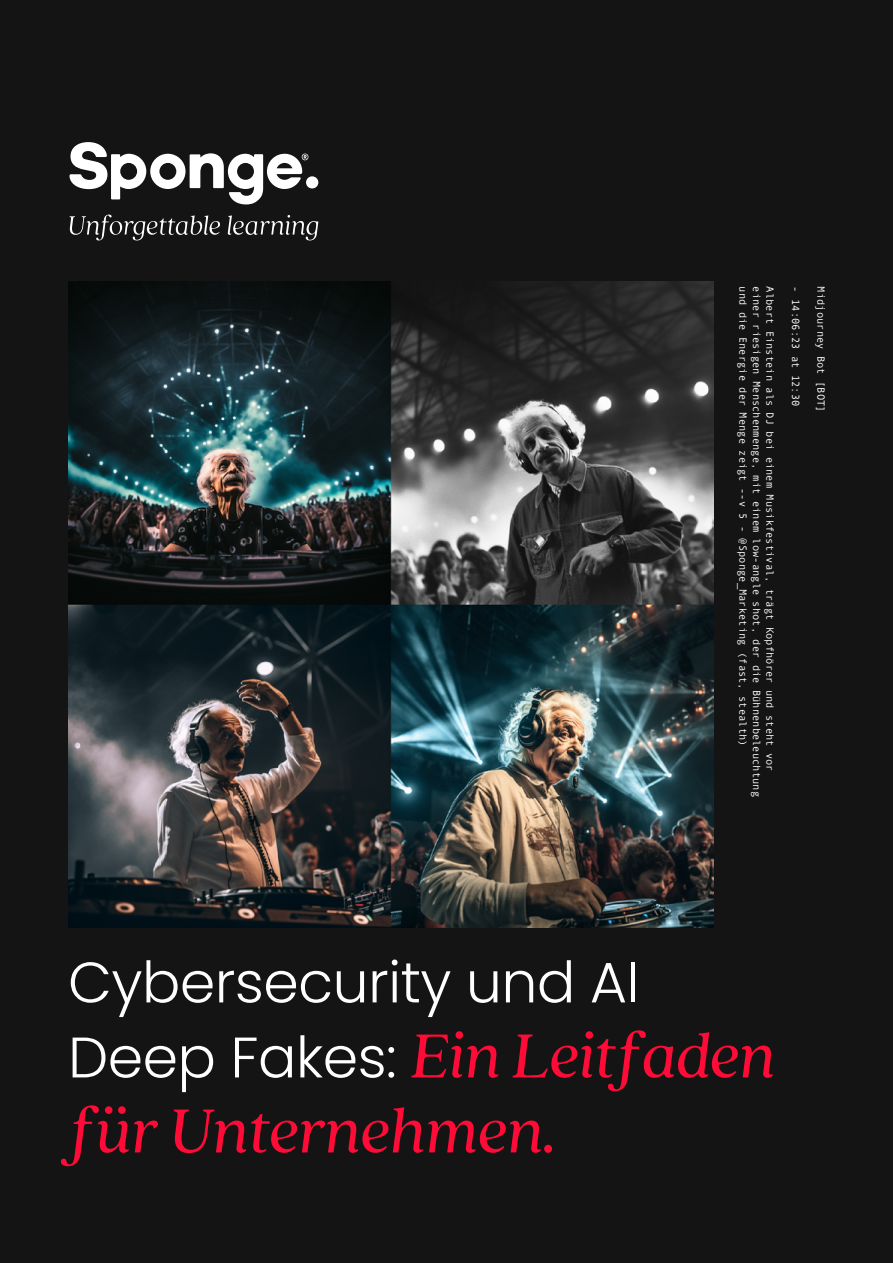
<style>
.page{position:relative;width:893px;height:1263px;background:#141414}
.page>*{position:absolute;margin:0;border:0;box-sizing:border-box;transform-origin:0 0}
.t1{font:italic 69px/75px "Quincy CF Text";letter-spacing:-.01em;color:#ff0b37}
.t2{font:300 57px "Poppins";letter-spacing:-.01em;color:#fff}
.t3{font:10.5px "Andale Mono";color:#fff}
.s1{font-family:"Poppins";font-weight:300;font-style:normal;font-size:57px;color:#fff}
</style>
<div class="page">
<img style="left:68px;top:282px;width:645px;height:645px">
<svg style="left:69px;top:215px;width:151px;height:25px"></svg>
<svg style="left:228px;top:215px;width:90px;height:25px"></svg>
<div style="left:306px;top:176px;width:12px;height:12px;background:#fff;border-radius:50%"></div>
<svg style="left:70px;top:142px;width:238px;height:62px"></svg>
<p class="t3" style="left:750px;top:286px;width:461px;rotate:90deg">und die Energie der Menge zeigt --v 5 - @Sponge_Marketing (fast, stealth)</p>
<p class="t3" style="left:763px;top:286px;width:512px;rotate:90deg">einer riesigen Menschenmenge, mit einem low-angle shot, der die Bühnenbeleuchtung</p>
<p class="t3" style="left:777px;top:286px;width:487px;rotate:90deg">Albert Einstein als DJ bei einem Musikfestival, trägt Kopfhörer und steht vor</p>
<p class="t3" style="left:802px;top:286px;width:121px;rotate:90deg">- 14:06:23 at 12:30</p>
<p class="t3" style="left:828px;top:286px;width:127px;rotate:90deg">Midjourney Bot [BOT]</p>
<h2 class="t2" style="left:68px;top:949px;width:573px">Cybersecurity und AI</h2>
<h1 class="t1" style="left:68px;top:1015px;width:709px"><span class="s1">Deep Fakes:</span> Ein Leitfaden für Unternehmen.</h1>
</div>
